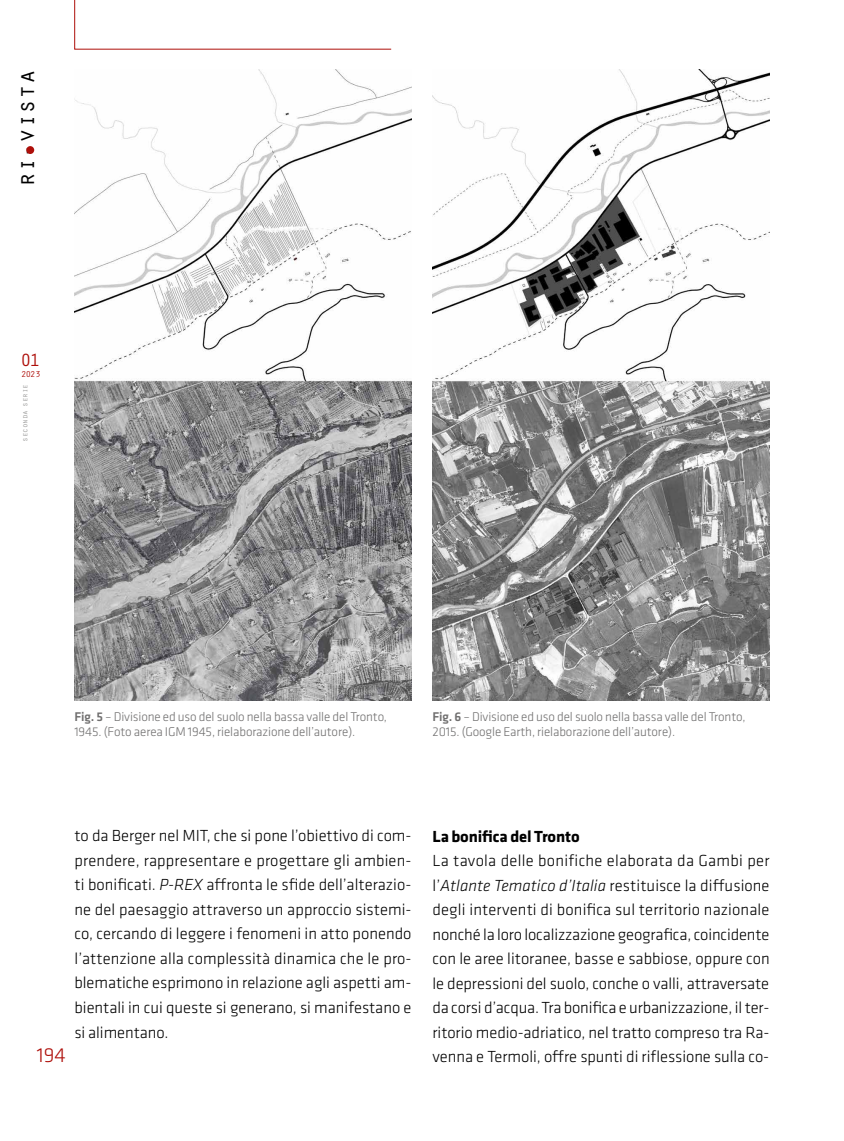
<style>
.page{position:relative;width:844px;height:1141px;background:#fff}
.page>*{position:absolute;margin:0;border:0;box-sizing:border-box;transform-origin:0 0}
.t1{font:24.5px "Orator Std";color:#000}
.t2{font:300 21px "Klavika";color:#ae0f0a}
.t3{font:18.38px "Orator Std";color:#ae0f0a}
.t4{font:300 16.62px/24.5px "Klavika";letter-spacing:-.005em;color:#000;text-align:justify}
.t5{font:700 16.62px "Klavika";letter-spacing:-.01em;color:#000}
.t6{font:300 13.12px/15.8px "Klavika";letter-spacing:-.01em;color:#706f6f}
.t7{font:8.75px "Orator Std";color:#ae0f0a}
.t8{font:7.88px "Orator Std";letter-spacing:-.025em;color:#9d9d9c}
.s1{font-weight:500}
.s2{font-style:italic}
</style>
<div class="page">
<svg style="left:74px;top:0;width:317px;height:50px"></svg>
<div style="left:26px;top:146px;width:8px;height:8px;background:#ae0f0a;border-radius:50%"></div>
<img style="left:74px;top:69px;width:337px;height:632px">
<img style="left:432px;top:69px;width:337px;height:632px">
<h1 class="t1" style="left:9px;top:187px;width:119px;rotate:-90deg">ri-vista</h1>
<p class="t3" style="left:20px;top:347px;width:22px">01</p>
<p class="t7" style="left:21px;top:368px;width:21px">2023</p>
<p class="t8" style="left:19px;top:442px;width:59px;rotate:-90deg">seconda serie</p>
<p class="t6" style="left:74px;top:709px;width:314px"><span class="s1">Fig. 5</span> – Divisione ed uso del suolo nella bassa valle del Tronto,<br>1945. (Foto aerea IGM 1945, rielaborazione dell’autore).</p>
<p class="t6" style="left:432px;top:709px;width:314px"><span class="s1">Fig. 6</span> – Divisione ed uso del suolo nella bassa valle del Tronto,<br>2015. (Google Earth, rielaborazione dell’autore).</p>
<p class="t2" style="left:37px;top:1044px;width:30px">194</p>
<p class="t4" style="left:74px;top:824px;width:338px">to da Berger nel MIT, che si pone l’obiettivo di com&shy;prendere, rappresentare e progettare gli ambien&shy;ti bonificati. <span class="s2">P-REX</span> affronta le sfide dell’alterazio&shy;ne del paesaggio attraverso un approccio sistemi&shy;co, cercando di leggere i fenomeni in atto ponendo l’attenzione alla complessità dinamica che le pro&shy;blematiche esprimono in relazione agli aspetti am&shy;bientali in cui queste si generano, si manifestano e si alimentano.</p>
<p class="t5" style="left:432px;top:827px;width:149px">La bonifica del Tronto</p>
<p class="t4" style="left:432px;top:849px;width:338px">La tavola delle bonifiche elaborata da Gambi per l’<span class="s2">Atlante Tematico d’Italia</span> restituisce la diffusione degli interventi di bonifica sul territorio nazionale nonché la loro localizzazione geografica, coincidente con le aree litoranee, basse e sabbiose, oppure con le depressioni del suolo, conche o valli, attraversate da corsi d’acqua. Tra bonifica e urbanizzazione, il ter&shy;ritorio medio-adriatico, nel tratto compreso tra Ra&shy;venna e Termoli, offre spunti di riflessione sulla co-</p>
</div>
